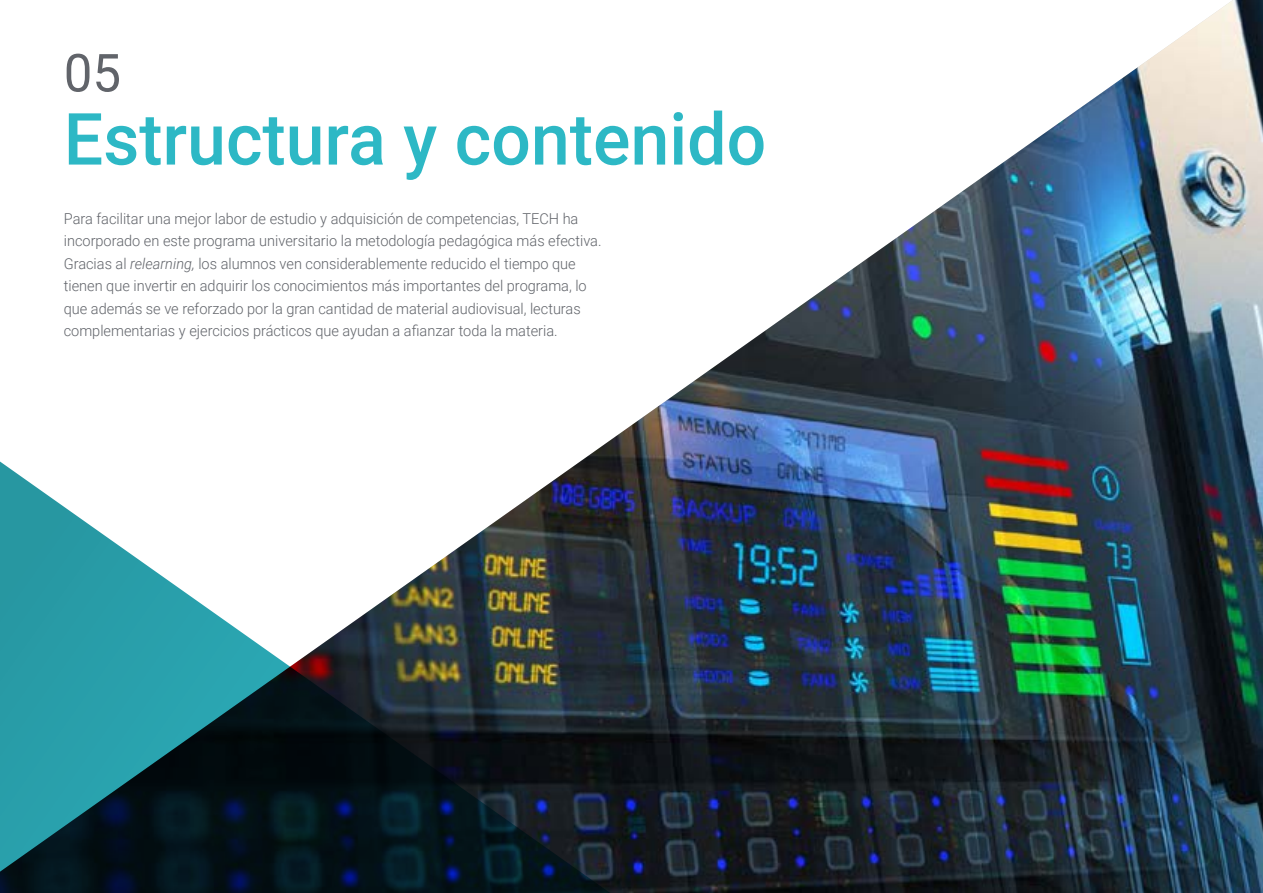
<style>
.page{position:relative;width:1263px;height:893px;background:#fff}
.page>*{position:absolute;margin:0;border:0;box-sizing:border-box;transform-origin:0 0}
.t1{font:500 72px "Roboto";color:#2db8c5}
.t2{font:52.5px "Roboto";color:#61646a}
.t3{font:300 15px/22.5px "Roboto";color:#61646a}
.s1{font-style:italic}
</style>
<div class="page">
<img style="left:602px;top:0;width:661px;height:893px">
<svg style="left:0;top:446px;width:640px;height:447px"></svg>
<h2 class="t2" style="left:64px;top:36px;width:59px">05</h2>
<h1 class="t1" style="left:64px;top:89px;width:704px">Estructura y contenido</h1>
<p class="t3" style="left:64px;top:207px;width:539px">Para facilitar una mejor labor de estudio y adquisición de competencias, TECH ha incorporado en este programa universitario la metodología pedagógica más efectiva.<br>Gracias al <span class="s1">relearning,</span> los alumnos ven considerablemente reducido el tiempo que tienen que invertir en adquirir los conocimientos más importantes del programa, lo que además se ve reforzado por la gran cantidad de material audiovisual, lecturas complementarias y ejercicios prácticos que ayudan a afianzar toda la materia.</p>
</div>
